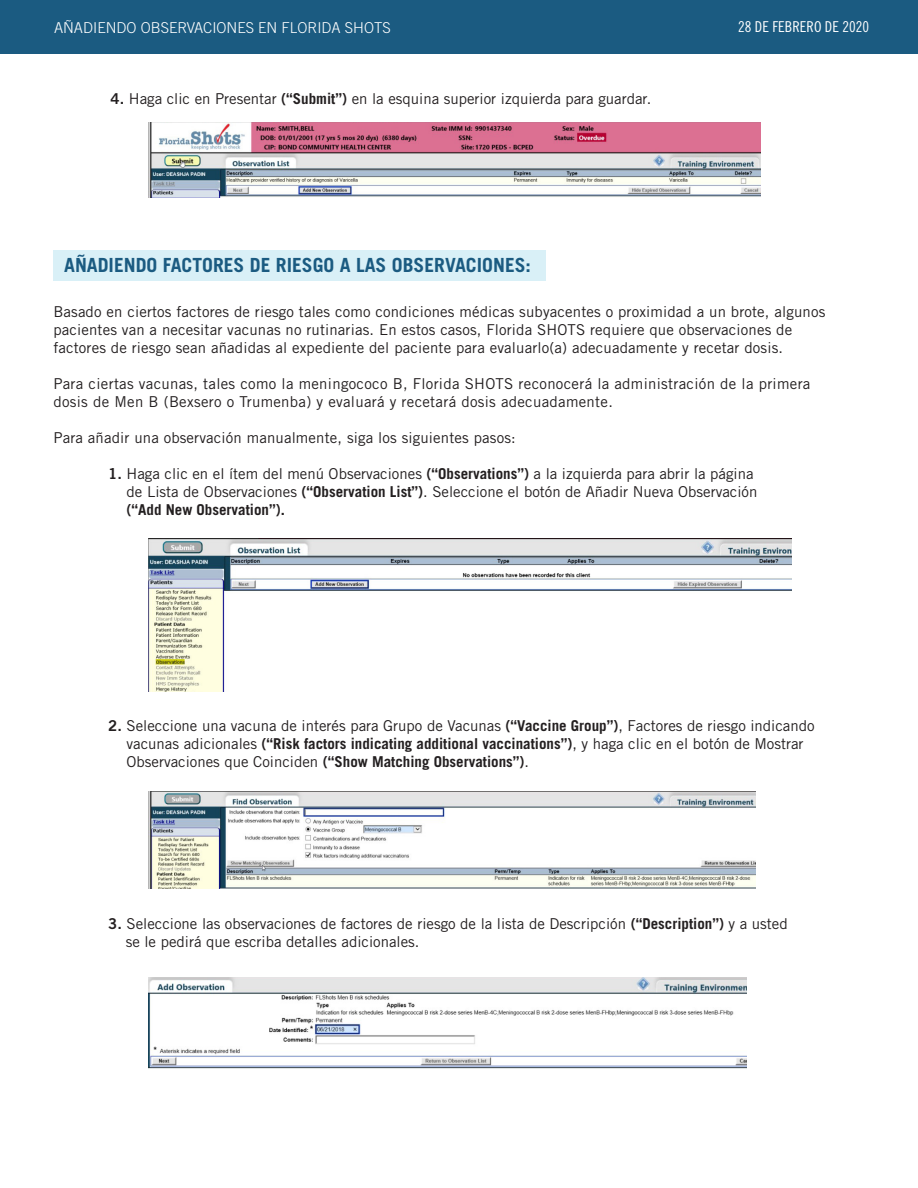
<style>
.page{position:relative;width:918px;height:1188px;background:#fff}
.page>*{position:absolute;margin:0;border:0;box-sizing:border-box;transform-origin:0 0}
.t1{font:700 19.5px "Trade Gothic";color:#1b5b81}
.t2{font:15px/18px "Trade Gothic";letter-spacing:.01em;color:#231f20}
.t3{font:300 15px "Trade Gothic";color:#fff}
.t4{font:15px "Trade Gothic Cond Eighteen";color:#fff}
.s1{font-family:"Trade Gothic LT Std Bd 2"}
.s2{font-weight:700}
</style>
<div class="page">
<img style="left:148px;top:122px;width:613px;height:76px">
<div style="left:53px;top:250px;width:493px;height:31px;background:#d9f0f7"></div>
<img style="left:148px;top:538px;width:643px;height:154px">
<img style="left:148px;top:791px;width:607px;height:98px">
<img style="left:148px;top:977px;width:598px;height:92px">
<div style="left:0;top:0;width:918px;height:54px;background:#1b5b81"></div>
<p class="t3" style="left:54px;top:19px;width:338px">AÑADIENDO OBSERVACIONES EN FLORIDA SHOTS</p>
<p class="t4" style="left:738px;top:18px;width:132px">28 DE FEBRERO DE 2020</p>
<p class="t2" style="left:111px;top:90px;width:542px"><span class="s1">4.</span> Haga clic en Presentar <span class="s2">(“Submit”)</span> en la esquina superior izquierda para guardar.</p>
<h2 class="t1" style="left:64px;top:253px;width:468px">AÑADIENDO FACTORES DE RIESGO A LAS OBSERVACIONES:</h2>
<p class="t2" style="left:53px;top:302px;width:773px">Basado en ciertos factores de riesgo tales como condiciones médicas subyacentes o proximidad a un brote, algunos pacientes van a necesitar vacunas no rutinarias. En estos casos, Florida SHOTS requiere que observaciones de factores de riesgo sean añadidas al expediente del paciente para evaluarlo(a) adecuadamente y recetar dosis.</p>
<p class="t2" style="left:53px;top:374px;width:759px">Para ciertas vacunas, tales como la meningococo B, Florida SHOTS reconocerá la administración de la primera dosis de Men B (Bexsero o Trumenba) y evaluará y recetará dosis adecuadamente.</p>
<p class="t2" style="left:53px;top:428px;width:464px">Para añadir una observación manualmente, siga los siguientes pasos:</p>
<p class="t2" style="left:127px;top:464px;width:632px;text-indent:-18px"><span class="s1">1.</span> Haga clic en el ítem del menú Observaciones <span class="s2">(“Observations”)</span> a la izquierda para abrir la página de Lista de Observaciones <span class="s2">(“Observation List”)</span>. Seleccione el botón de Añadir Nueva Observación <span class="s2">(“Add New Observation”).</span></p>
<p class="t2" style="left:127px;top:716px;width:690px;text-indent:-18px"><span class="s1">2.</span> Seleccione una vacuna de interés para Grupo de Vacunas <span class="s2">(“Vaccine Group”)</span>, Factores de riesgo indicando vacunas adicionales <span class="s2">(“Risk factors indicating additional vaccinations”)</span>, y haga clic en el botón de Mostrar<br>Observaciones que Coinciden <span class="s2">(“Show Matching Observations”)</span>.</p>
<p class="t2" style="left:126px;top:914px;width:664px;text-indent:-17px"><span class="s1">3.</span> Seleccione las observaciones de factores de riesgo de la lista de Descripción <span class="s2">(“Description”)</span> y a usted se le pedirá que escriba detalles adicionales.</p>
</div>
